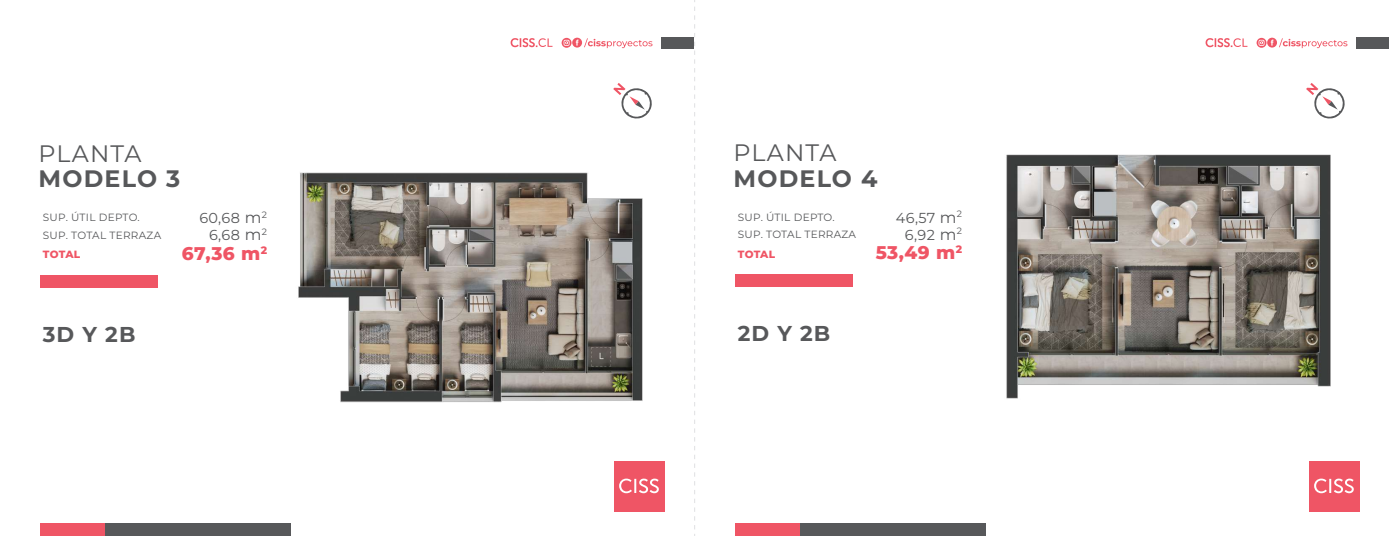
<style>
.page{position:relative;width:1389px;height:536px;background:#fff}
.page>*{position:absolute;margin:0;border:0;box-sizing:border-box;transform-origin:0 0}
.t1{font:700 23.8px "Montserrat";letter-spacing:.05em;color:#57585a}
.t2{font:23.8px "Montserrat";letter-spacing:.05em;color:#57585a}
.t3{font:700 21.44px "Montserrat";letter-spacing:.05em;color:#57585a}
.t4{font:800 18.38px "Montserrat";letter-spacing:.025em;color:#ef5565}
.t5{font:14.44px/17.1px "Montserrat";letter-spacing:.025em;color:#57585a;text-align:right}
.t6{font:10.5px/17.1px "Montserrat";letter-spacing:.025em;color:#57585a}
.t7{font:800 10.5px "Montserrat";letter-spacing:.015em;color:#ef5565}
.s1{font-size:15.75px}
</style>
<div class="page">
<div style="left:41px;top:275px;width:117px;height:12px;background:#ef5565"></div>
<div style="left:661px;top:37px;width:33px;height:12px;background:#57585a"></div>
<svg style="left:511px;top:38px;width:41px;height:9px"></svg>
<svg style="left:562px;top:38px;width:91px;height:10px"></svg>
<div style="left:614px;top:461px;width:50px;height:50px;background:#ef5565"></div>
<svg style="left:619px;top:478px;width:40px;height:15px"></svg>
<div style="left:41px;top:523px;width:64px;height:13px;background:#ef5565"></div>
<div style="left:105px;top:523px;width:185px;height:13px;background:#57585a"></div>
<img style="left:298px;top:172px;width:345px;height:231px">
<svg style="left:613px;top:83px;width:39px;height:36px"></svg>
<div style="left:736px;top:274px;width:117px;height:13px;background:#ef5565"></div>
<div style="left:1356px;top:37px;width:33px;height:12px;background:#57585a"></div>
<svg style="left:1206px;top:38px;width:41px;height:9px"></svg>
<svg style="left:1257px;top:38px;width:90px;height:10px"></svg>
<div style="left:1309px;top:461px;width:50px;height:50px;background:#ef5565"></div>
<svg style="left:1314px;top:478px;width:40px;height:15px"></svg>
<div style="left:736px;top:523px;width:64px;height:13px;background:#ef5565"></div>
<div style="left:800px;top:523px;width:185px;height:13px;background:#57585a"></div>
<img style="left:1006px;top:154px;width:325px;height:245px">
<svg style="left:1306px;top:83px;width:39px;height:36px"></svg>
<svg style="left:694px;top:0;width:1px;height:536px"></svg>
<h1 class="t2" style="left:39px;top:137px;width:105px">PLANTA</h1>
<h1 class="t1" style="left:39px;top:163px;width:143px">MODELO 3</h1>
<p class="t6" style="left:43px;top:209px;width:120px">SUP. ÚTIL DEPTO.<br>SUP. TOTAL TERRAZA</p>
<p class="t7" style="left:43px;top:247px;width:39px">TOTAL</p>
<h3 class="t5" style="left:199px;top:209px;width:69px">60,68 <span class="s1">m</span><sup>2<br></sup>6,68 <span class="s1">m</span><sup>2</sup></h3>
<h3 class="t4" style="left:182px;top:241px;width:87px">67,36 m<sup>2</sup></h3>
<h2 class="t3" style="left:43px;top:320px;width:94px">3D Y 2B</h2>
<h1 class="t2" style="left:734px;top:137px;width:105px">PLANTA</h1>
<h1 class="t1" style="left:734px;top:162px;width:145px">MODELO 4</h1>
<p class="t6" style="left:738px;top:208px;width:120px">SUP. ÚTIL DEPTO.<br>SUP. TOTAL TERRAZA</p>
<p class="t7" style="left:738px;top:247px;width:39px">TOTAL</p>
<h3 class="t5" style="left:896px;top:208px;width:68px">46,57 <span class="s1">m</span><sup>2<br></sup>6,92 <span class="s1">m</span><sup>2</sup></h3>
<h3 class="t4" style="left:876px;top:240px;width:88px">53,49 m<sup>2</sup></h3>
<h2 class="t3" style="left:738px;top:319px;width:94px">2D Y 2B</h2>
</div>
